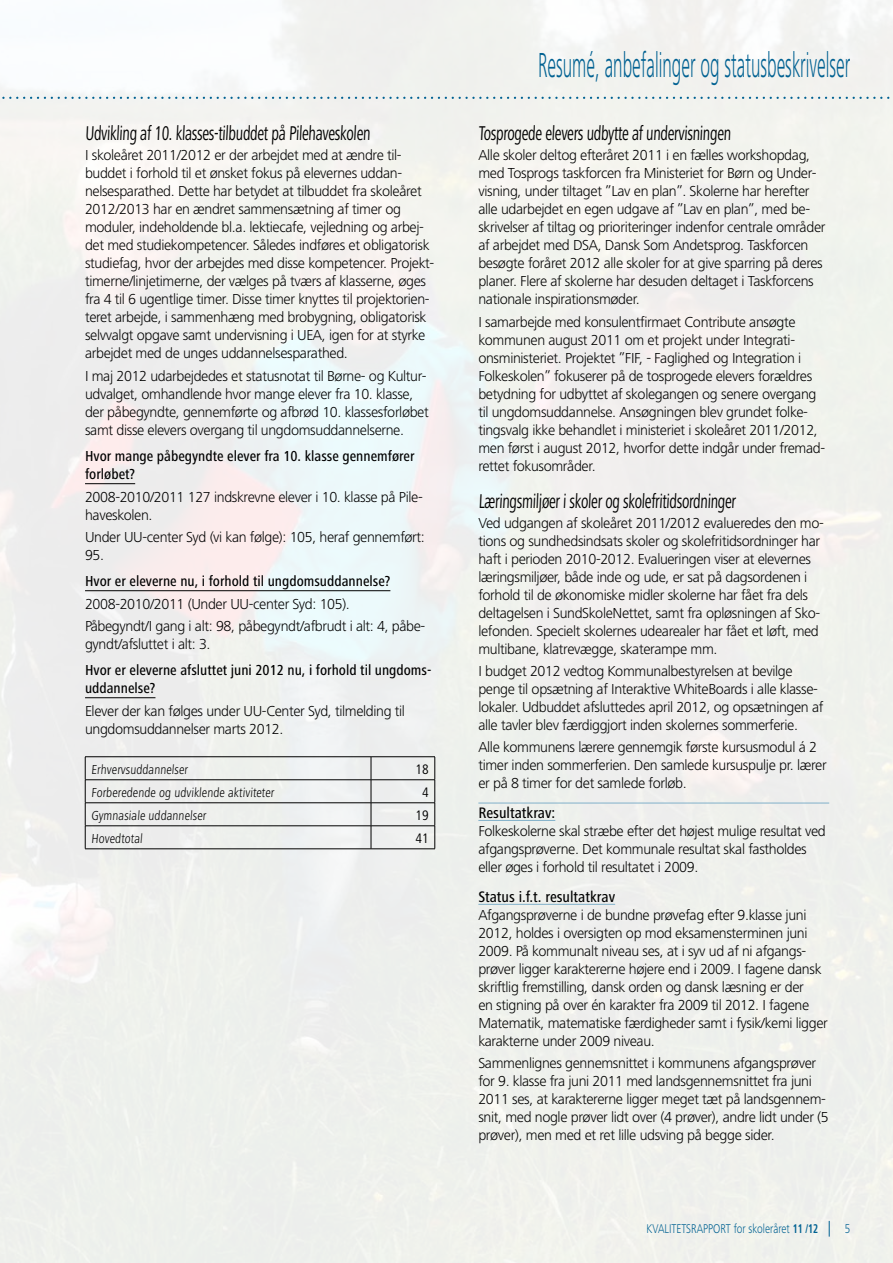
<style>
.page{position:relative;width:893px;height:1263px;background:#fff}
.page>*{position:absolute;margin:0;border:0;box-sizing:border-box;transform-origin:0 0}
.t1{font:300 36px "Frutiger Next LT";color:#006192;scale:.5 1}
.t2{font:condensed 20.7px "Frutiger Next LT";color:#000;scale:.8 1}
.t3{font:500 condensed 15.75px "Frutiger Next LT";color:#000}
.t4{font:300 15px/18px "Frutiger Next LT";letter-spacing:-.025em;color:#000}
.t5{font:500 condensed 15px/18px "Frutiger Next LT";color:#000}
.t6{font:condensed 14.25px "Frutiger Next LT";color:#000}
.t7{font:300 condensed 13.5px "Frutiger Next LT";color:#000}
.t8{font:300 13.2px "Frutiger Next LT";color:#006192;scale:.8 1}
.s1{font-weight:700;font-stretch:condensed}
</style>
<div class="page">
<img style="left:0;top:0;width:893px;height:1263px">
<svg style="left:829px;top:1221px;width:1px;height:15px"></svg>
<svg style="left:0;top:97px;width:893px;height:2px"></svg>
<hr style="left:85px;top:483px;width:50px;height:1px;background:#000">
<hr style="left:85px;top:590px;width:305px;height:1px;background:#000">
<hr style="left:85px;top:697px;width:70px;height:1px;background:#000">
<hr style="left:85px;top:756px;width:286px;height:1px;background:#000">
<hr style="left:371px;top:756px;width:64px;height:1px;background:#000">
<hr style="left:85px;top:779px;width:286px;height:1px;background:#000">
<hr style="left:371px;top:779px;width:64px;height:1px;background:#000">
<hr style="left:85px;top:802px;width:286px;height:1px;background:#000">
<hr style="left:371px;top:802px;width:64px;height:1px;background:#000">
<hr style="left:85px;top:825px;width:286px;height:1px;background:#000">
<svg style="left:85px;top:757px;width:1px;height:91px"></svg>
<hr style="left:371px;top:825px;width:64px;height:1px;background:#000">
<svg style="left:371px;top:757px;width:1px;height:91px"></svg>
<svg style="left:435px;top:757px;width:1px;height:92px"></svg>
<hr style="left:85px;top:848px;width:286px;height:1px;background:#000">
<hr style="left:371px;top:848px;width:64px;height:1px;background:#000">
<hr style="left:478px;top:803px;width:351px;height:1px;background:#80b0c9">
<hr style="left:478px;top:820px;width:77px;height:1px;background:#80b0c9">
<hr style="left:478px;top:904px;width:137px;height:1px;background:#80b0c9">
<h2 class="t2" style="left:85px;top:122px;width:360px">Udvikling af 10. klasses-tilbuddet på Pilehaveskolen</h2>
<p class="t4" style="left:85px;top:147px;width:351px">I skoleåret 2011/2012 er der arbejdet med at ændre til&shy;buddet i forhold til et ønsket fokus på elevernes uddan&shy;nelsesparathed. Dette har betydet at tilbuddet fra skoleåret 2012/2013 har en ændret sammensætning af timer og moduler, indeholdende bl.a. lektiecafe, vejledning og arbej&shy;det med studiekompetencer. Således indføres et obligatorisk studiefag, hvor der arbejdes med disse kompetencer. Projekt&shy;timerne/linjetimerne, der vælges på tværs af klasserne, øges fra 4 til 6 ugentlige timer. Disse timer knyttes til projektorien&shy;teret arbejde, i sammenhæng med brobygning, obligatorisk selvvalgt opgave samt undervisning i UEA, igen for at styrke arbejdet med de unges uddannelsesparathed.</p>
<p class="t4" style="left:85px;top:367px;width:345px">I maj 2012 udarbejdedes et statusnotat til Børne- og Kultur&shy;udvalget, omhandlende hvor mange elever fra 10. klasse, der påbegyndte, gennemførte og afbrød 10. klassesforløbet samt disse elevers overgang til ungdomsuddannelserne.</p>
<p class="t5" style="left:85px;top:447px;width:331px">Hvor mange påbegyndte elever fra 10. klasse gennemfører forløbet?</p>
<p class="t4" style="left:85px;top:488px;width:339px">2008-2010/2011 127 indskrevne elever i 10. klasse på Pile&shy;haveskolen.</p>
<p class="t4" style="left:85px;top:528px;width:341px">Under UU-center Syd (vi kan følge): 105, heraf gennemført:<br>95.</p>
<p class="t5" style="left:85px;top:572px;width:307px">Hvor er eleverne nu, i forhold til ungdomsuddannelse?</p>
<p class="t4" style="left:85px;top:592px;width:342px;line-height:22.2px">2008-2010/2011 (Under UU-center Syd: 105).<br>Påbegyndt/I gang i alt: 98, påbegyndt/afbrudt i alt: 4, påbe-</p>
<p class="t4" style="left:85px;top:635px;width:127px">gyndt/afsluttet i alt: 3.</p>
<p class="t5" style="left:85px;top:661px;width:348px">Hvor er eleverne afsluttet juni 2012 nu, i forhold til ungdoms&shy;uddannelse?</p>
<p class="t4" style="left:85px;top:701px;width:321px">Elever der kan følges under UU-Center Syd, tilmelding til ungdomsuddannelser marts 2012.</p>
<p class="t7" style="left:91px;top:762px;width:99px">Erhvervsuddannelser</p>
<p class="t6" style="left:416px;top:761px;width:15px">18</p>
<p class="t7" style="left:91px;top:785px;width:186px">Forberedende og udviklende aktiviteter</p>
<p class="t6" style="left:422px;top:784px;width:8px">4</p>
<p class="t7" style="left:91px;top:808px;width:118px">Gymnasiale uddannelser</p>
<p class="t6" style="left:416px;top:807px;width:15px">19</p>
<p class="t7" style="left:91px;top:831px;width:54px">Hovedtotal</p>
<p class="t6" style="left:416px;top:830px;width:15px">41</p>
<h1 class="t1" style="left:538px;top:45px;width:626px">Resumé, anbefalinger og statusbeskrivelser</h1>
<h2 class="t2" style="left:478px;top:122px;width:319px">Tosprogede elevers udbytte af undervisningen</h2>
<p class="t4" style="left:478px;top:147px;width:349px">Alle skoler deltog efteråret 2011 i en fælles workshopdag, med Tosprogs taskforcen fra Ministeriet for Børn og Under&shy;visning, under tiltaget ”Lav en plan”. Skolerne har herefter alle udarbejdet en egen udgave af ”Lav en plan”, med be&shy;skrivelser af tiltag og prioriteringer indenfor centrale områder af arbejdet med DSA, Dansk Som Andetsprog. Taskforcen besøgte foråret 2012 alle skoler for at give sparring på deres planer. Flere af skolerne har desuden deltaget i Taskforcens nationale inspirationsmøder.</p>
<p class="t4" style="left:478px;top:313px;width:348px">I samarbejde med konsulentfirmaet Contribute ansøgte kommunen august 2011 om et projekt under Integrati&shy;onsministeriet. Projektet ”FIF, - Faglighed og Integration i Folkeskolen” fokuserer på de tosprogede elevers forældres betydning for udbyttet af skolegangen og senere overgang til ungdomsuddannelse. Ansøgningen blev grundet folke&shy;tingsvalg ikke behandlet i ministeriet i skoleåret 2011/2012, men først i august 2012, hvorfor dette indgår under fremad&shy;rettet fokusområder.</p>
<h2 class="t2" style="left:478px;top:489px;width:325px">Læringsmiljøer i skoler og skolefritidsordninger</h2>
<p class="t4" style="left:478px;top:514px;width:347px">Ved udgangen af skoleåret 2011/2012 evalueredes den mo&shy;tions og sundhedsindsats skoler og skolefritidsordninger har haft i perioden 2010-2012. Evalueringen viser at elevernes læringsmiljøer, både inde og ude, er sat på dagsordenen i forhold til de økonomiske midler skolerne har fået fra dels deltagelsen i SundSkoleNettet, samt fra opløsningen af Sko&shy;lefonden. Specielt skolernes udearealer har fået et løft, med multibane, klatrevægge, skaterampe mm.</p>
<p class="t4" style="left:478px;top:662px;width:347px">I budget 2012 vedtog Kommunalbestyrelsen at bevilge penge til opsætning af Interaktive WhiteBoards i alle klasse&shy;lokaler. Udbuddet afsluttedes april 2012, og opsætningen af alle tavler blev færdiggjort inden skolernes sommerferie.</p>
<p class="t4" style="left:478px;top:738px;width:350px">Alle kommunens lærere gennemgik første kursusmodul á 2 timer inden sommerferien. Den samlede kursuspulje pr. lærer er på 8 timer for det samlede forløb.</p>
<p class="t3" style="left:478px;top:804px;width:78px">Resultatkrav:</p>
<p class="t4" style="left:478px;top:822px;width:349px">Folkeskolerne skal stræbe efter det højest mulige resultat ved afgangsprøverne. Det kommunale resultat skal fastholdes eller øges i forhold til resultatet i 2009.</p>
<p class="t3" style="left:478px;top:888px;width:138px">Status i.f.t. resultatkrav</p>
<p class="t4" style="left:478px;top:906px;width:351px">Afgangsprøverne i de bundne prøvefag efter 9.klasse juni 2012, holdes i oversigten op mod eksamensterminen juni 2009. På kommunalt niveau ses, at i syv ud af ni afgangs&shy;prøver ligger karaktererne højere end i 2009. I fagene dansk skriftlig fremstilling, dansk orden og dansk læsning er der<br>en stigning på over én karakter fra 2009 til 2012. I fagene Matematik, matematiske færdigheder samt i fysik/kemi ligger karakterne under 2009 niveau.</p>
<p class="t4" style="left:478px;top:1054px;width:352px">Sammenlignes gennemsnittet i kommunens afgangsprøver for 9. klasse fra juni 2011 med landsgennemsnittet fra juni 2011 ses, at karaktererne ligger meget tæt på landsgennem&shy;snit, med nogle prøver lidt over (4 prøver), andre lidt under (5 prøver), men med et ret lille udsving på begge sider.</p>
<p class="t8" style="left:647px;top:1221px;width:216px">KVALITETSRAPPORT for skoleråret <span class="s1">11 /12</span></p>
<p class="t8" style="left:845px;top:1221px;width:8px">5</p>
</div>
